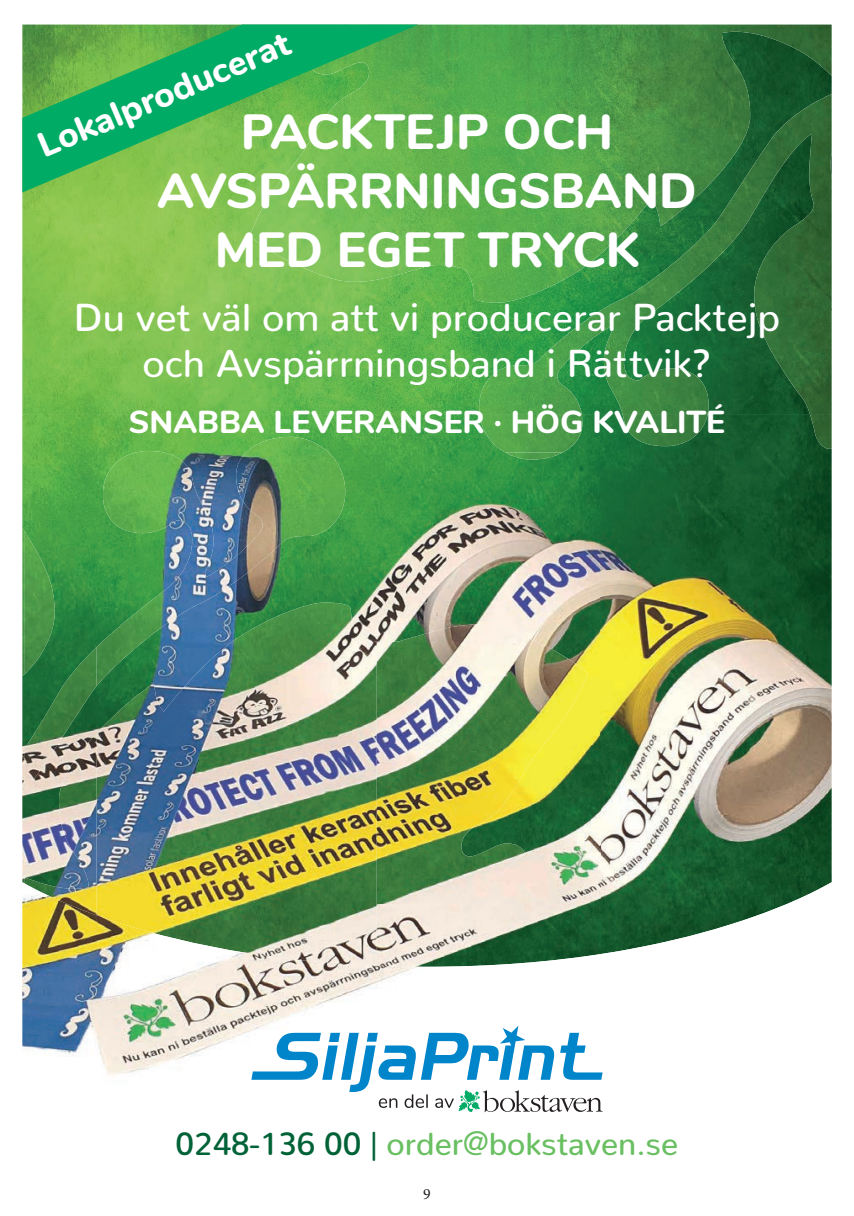
<style>
.page{position:relative;width:854px;height:1216px;background:#fff}
.page>*{position:absolute;margin:0;border:0;box-sizing:border-box;transform-origin:0 0}
.t1{font:800 49.35px/59.1px "Nunito";color:#fff;text-align:center}
.t2{font:500 38.68px/46.6px "Nunito";color:#fff;text-align:center}
.t3{font:800 35.18px "Nunito";color:#fff}
.t4{font:500 31.68px "Nunito";color:#69bf61}
.t5{font:800 31.68px "Nunito";color:#fff}
.t6{font:15.75px "Minion Pro";color:#231f20}
.s1{color:#006237}
</style>
<div class="page">
<img style="left:22px;top:192px;width:457px;height:222px">
<img style="left:249px;top:25px;width:582px;height:285px">
<img style="left:479px;top:309px;width:352px;height:105px">
<svg style="left:22px;top:25px;width:396px;height:167px;background:#4ab456"></svg>
<img style="left:22px;top:414px;width:578px;height:331px">
<img style="left:600px;top:414px;width:231px;height:468px">
<img style="left:587px;top:745px;width:14px;height:137px">
<img style="left:505px;top:452px;width:57px;height:7px">
<img style="left:22px;top:527px;width:3px;height:355px">
<img style="left:97px;top:437px;width:279px;height:445px">
<img style="left:25px;top:531px;width:72px;height:351px">
<img style="left:376px;top:624px;width:211px;height:258px">
<img style="left:22px;top:882px;width:809px;height:194px">
<svg style="left:251px;top:1025px;width:351px;height:87px"></svg>
<p class="t3" style="left:29px;top:123px;width:272px;rotate:-23deg">Lokalproducerat</p>
<p class="t1" style="left:157px;top:99px;width:541px">PACKTEJP OCH<br>AVSPÄRRNINGSBAND<br>MED EGET TRYCK</p>
<p class="t2" style="left:74px;top:289px;width:707px">Du vet väl om att vi producerar Packtejp och Avspärrningsband i Rättvik?</p>
<p class="t5" style="left:129px;top:399px;width:597px">SNABBA LEVERANSER . HÖG KVALITÉ</p>
<p class="t4" style="left:175px;top:1116px;width:504px"><span class="s1">0248-136 00 |</span> order@bokstaven.se</p>
<p class="t6" style="left:423px;top:1183px;width:9px">9</p>
</div>
